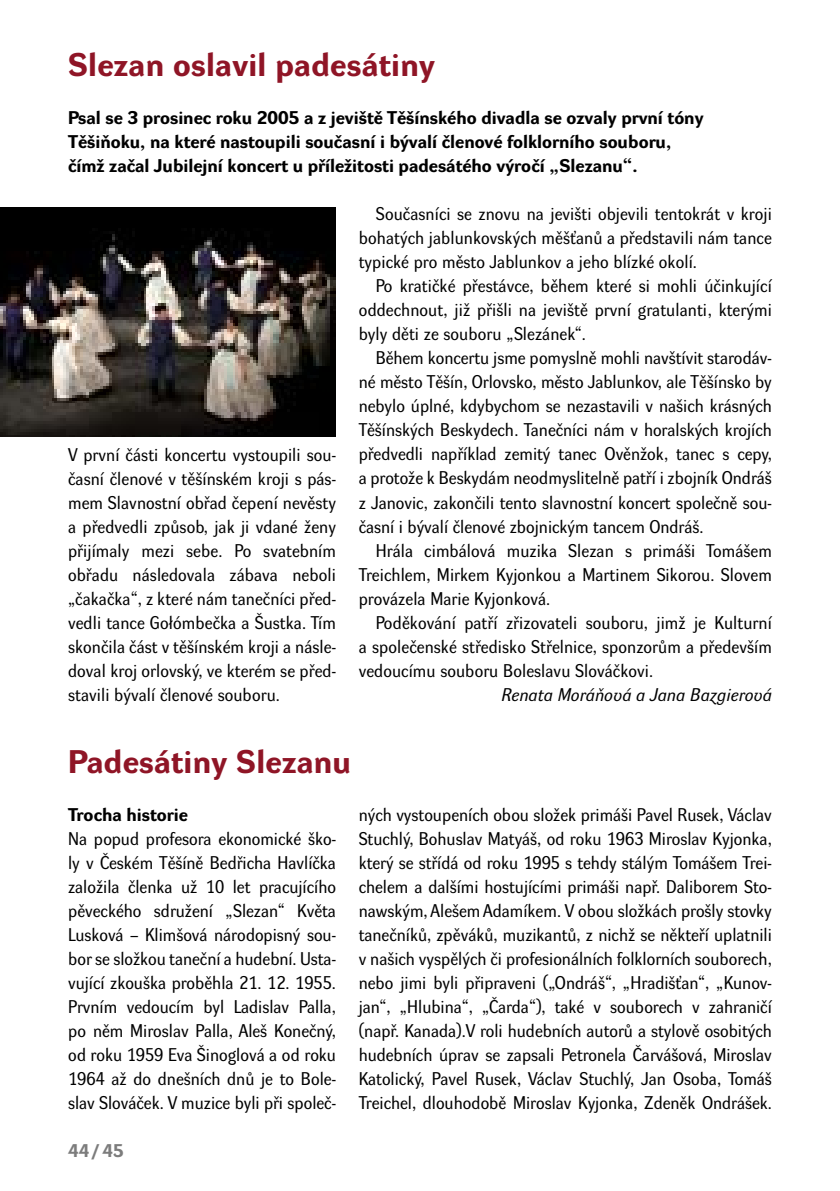
<style>
.page{position:relative;width:840px;height:1191px;background:#fff}
.page>*{position:absolute;margin:0;border:0;box-sizing:border-box;transform-origin:0 0}
.t1{font:700 32px "Dyna Grotesk RECE";letter-spacing:.01em;color:#8f1526}
.t2{font:18px/24px "Dyna Grotesk RCE";letter-spacing:.005em;color:#000;text-align:justify}
.t3{font:700 18px/24px "Dyna Grotesk RECE";color:#000}
.t4{font:italic 18px "Dyna Grotesk RCE";letter-spacing:.01em;color:#000}
.t5{font:700 18px "Dyna Grotesk RECE";color:#7c7c7c}
</style>
<div class="page">
<img style="left:0;top:208px;width:336px;height:228px">
<h1 class="t1" style="left:68px;top:47px;width:368px">Slezan oslavil padesátiny</h1>
<p class="t3" style="left:68px;top:108px;width:636px">Psal se 3 prosinec roku 2005 a z jeviště Těšínského divadla se ozvaly první tóny<br>Těšiňoku, na které nastoupili současní i bývalí členové folklorního souboru, čímž začal Jubilejní koncert u příležitosti padesátého výročí „Slezanu“.</p>
<p class="t2" style="left:68px;top:444px;width:269px">V první části koncertu vystoupili sou&shy;časní členové v těšínském kroji s pás&shy;mem Slavnostní obřad čepení nevěsty a předvedli způsob, jak ji vdané ženy přijímaly mezi sebe. Po svatebním obřadu následovala zábava neboli „čakačka“, z které nám tanečníci před&shy;vedli tance Gołómbečka a Šustka. Tím skončila část v těšínském kroji a násle&shy;doval kroj orlovský, ve kterém se před&shy;stavili bývalí členové souboru.</p>
<p class="t2" style="left:358px;top:204px;width:414px;text-indent:17px">Současníci se znovu na jevišti objevili tentokrát v kroji bohatých jablunkovských měšťanů a představili nám tance typické pro město Jablunkov a jeho blízké okolí.</p>
<p class="t2" style="left:358px;top:276px;width:414px;text-indent:17px">Po kratičké přestávce, během které si mohli účinkující oddechnout, již přišli na jeviště první gratulanti, kterými byly děti ze souboru „Slezánek“.</p>
<p class="t2" style="left:358px;top:348px;width:414px;text-indent:17px">Během koncertu jsme pomyslně mohli navštívit starodáv&shy;né město Těšín, Orlovsko, město Jablunkov, ale Těšínsko by nebylo úplné, kdybychom se nezastavili v našich krásných Těšínských Beskydech. Tanečníci nám v horalských krojích předvedli například zemitý tanec Ověnžok, tanec s cepy, a protože k Beskydám neodmyslitelně patří i zbojník Ondráš z Janovic, zakončili tento slavnostní koncert společně sou&shy;časní i bývalí členové zbojnickým tancem Ondráš.</p>
<p class="t2" style="left:358px;top:540px;width:414px;text-indent:17px">Hrála cimbálová muzika Slezan s primáši Tomášem Treichlem, Mirkem Kyjonkou a Martinem Sikorou. Slovem provázela Marie Kyjonková.</p>
<p class="t2" style="left:358px;top:612px;width:414px;text-indent:17px">Poděkování patří zřizovateli souboru, jimž je Kulturní a společenské středisko Střelnice, sponzorům a především vedoucímu souboru Boleslavu Slováčkovi.</p>
<p class="t4" style="left:501px;top:683px;width:271px">Renata Moráňová a Jana Bazgierová</p>
<h1 class="t1" style="left:68px;top:743px;width:284px">Padesátiny Slezanu</h1>
<p class="t3" style="left:68px;top:804px;width:121px">Trocha historie</p>
<p class="t2" style="left:68px;top:828px;width:269px">Na popud profesora ekonomické ško&shy;ly v Českém Těšíně Bedřicha Havlíčka založila členka už 10 let pracujícího pěveckého sdružení „Slezan“ Květa Lusková – Klimšová národopisný sou&shy;bor se složkou taneční a hudební. Usta&shy;vující zkouška proběhla 21. 12. 1955.<br>Prvním vedoucím byl Ladislav Palla, po něm Miroslav Palla, Aleš Konečný, od roku 1959 Eva Šinoglová a od roku 1964 až do dnešních dnů je to Bole&shy;slav Slováček. V muzice byli při společ-</p>
<p class="t5" style="left:68px;top:1140px;width:41px">44 / 45</p>
<p class="t2" style="left:358px;top:804px;width:414px">ných vystoupeních obou složek primáši Pavel Rusek, Václav Stuchlý, Bohuslav Matyáš, od roku 1963 Miroslav Kyjonka, který se střídá od roku 1995 s tehdy stálým Tomášem Trei&shy;chelem a dalšími hostujícími primáši např. Daliborem Sto&shy;nawským, Alešem Adamíkem. V obou složkách prošly stovky tanečníků, zpěváků, muzikantů, z nichž se někteří uplatnili v našich vyspělých či profesionálních folklorních souborech, nebo jimi byli připraveni („Ondráš“, „Hradišťan“, „Kunov&shy;jan“, „Hlubina“, „Čarda“), také v souborech v zahraničí (např. Kanada).V roli hudebních autorů a stylově osobitých hudebních úprav se zapsali Petronela Čarvášová, Miroslav Katolický, Pavel Rusek, Václav Stuchlý, Jan Osoba, Tomáš Treichel, dlouhodobě Miroslav Kyjonka, Zdeněk Ondrášek.</p>
</div>
